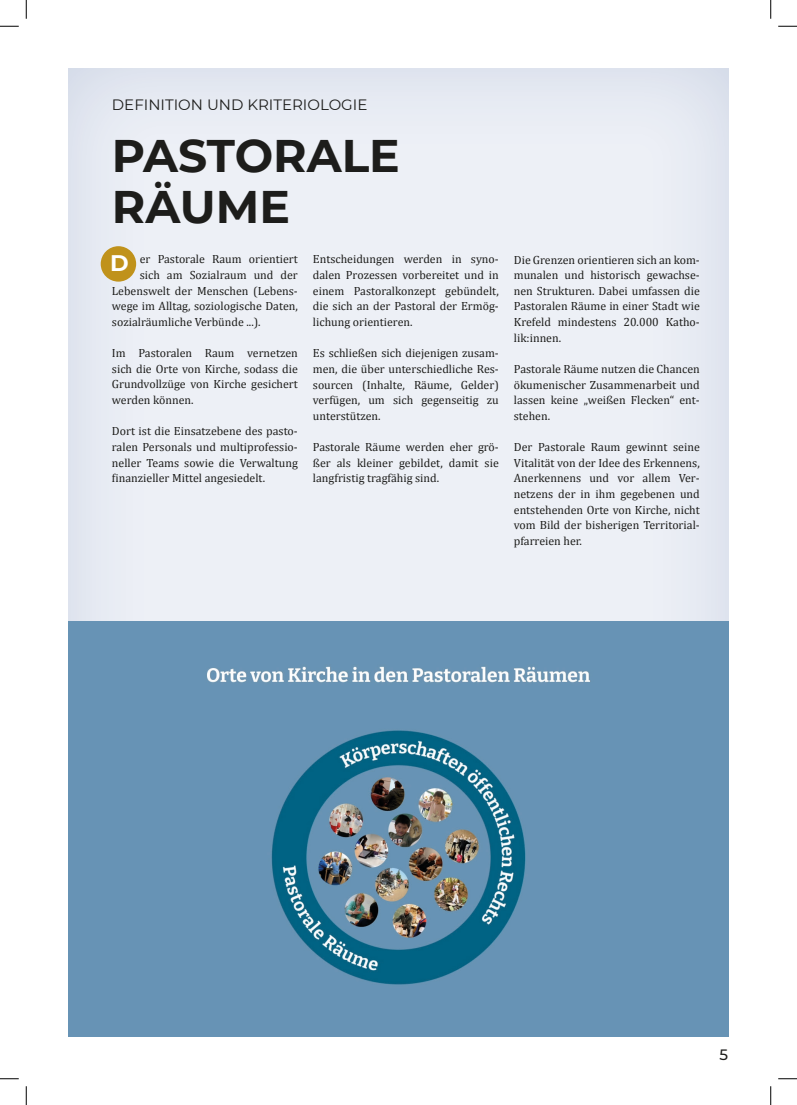
<style>
.page{position:relative;width:797px;height:1105px;background:#fff}
.page>*{position:absolute;margin:0;border:0;box-sizing:border-box;transform-origin:0 0}
.t1{font:700 45.62px/51.2px "Montserrat";color:#1d1d1b}
.t2{font:700 22.5px "Montserrat";color:#fff}
.t3{font:15px "Montserrat";color:#1d1d1b}
.t4{font:500 15px "Montserrat";color:#1d1d1b}
.t5{font:11.88px/15.6px "Cambria";color:#1d1d1b;text-align:justify}
</style>
<div class="page">
<img style="left:69px;top:69px;width:659px;height:553px">
<div style="left:101px;top:246px;width:35px;height:36px;background:#c0921b;border-radius:50%"></div>
<img style="left:69px;top:622px;width:659px;height:414px">
<svg style="left:0;top:25px;width:19px;height:2px"></svg>
<svg style="left:778px;top:25px;width:19px;height:2px"></svg>
<svg style="left:0;top:1078px;width:19px;height:1px"></svg>
<svg style="left:778px;top:1078px;width:19px;height:1px"></svg>
<svg style="left:25px;top:0;width:2px;height:19px"></svg>
<svg style="left:25px;top:1086px;width:2px;height:19px"></svg>
<svg style="left:770px;top:0;width:1px;height:19px"></svg>
<svg style="left:770px;top:1086px;width:1px;height:19px"></svg>
<p class="t3" style="left:112px;top:94px;width:257px">DEFINITION UND KRITERIOLOGIE</p>
<h1 class="t1" style="left:112px;top:128px;width:289px">PASTORALE<br>RÄUME</h1>
<p class="t5" style="left:140px;top:252px;width:160px">er Pastorale Raum orientiert</p>
<p class="t5" style="left:140px;top:267px;width:160px">sich am Sozialraum und der</p>
<p class="t5" style="left:112px;top:283px;width:187px">Lebenswelt der Menschen (Lebens-</p>
<p class="t5" style="left:112px;top:298px;width:187px">wege im Alltag, soziologische Daten,</p>
<p class="t5" style="left:112px;top:314px;width:150px">sozialräumliche Verbünde ...).</p>
<p class="t5" style="left:112px;top:345px;width:187px">Im Pastoralen Raum vernetzen sich die Orte von Kirche, sodass die Grundvollzüge von Kirche gesichert werden können.</p>
<p class="t5" style="left:112px;top:424px;width:187px">Dort ist die Einsatzebene des pasto&shy;ralen Personals und multiprofessio&shy;neller Teams sowie die Verwaltung finanzieller Mittel angesiedelt.</p>
<p class="t5" style="left:313px;top:252px;width:187px">Entscheidungen werden in syno&shy;dalen Prozessen vorbereitet und in einem Pastoralkonzept gebündelt, die sich an der Pastoral der Ermög&shy;lichung orientieren.</p>
<p class="t5" style="left:313px;top:345px;width:187px">Es schließen sich diejenigen zusam&shy;men, die über unterschiedliche Res&shy;sourcen (Inhalte, Räume, Gelder) verfügen, um sich gegenseitig zu unterstützen.</p>
<p class="t5" style="left:313px;top:439px;width:187px">Pastorale Räume werden eher grö&shy;ßer als kleiner gebildet, damit sie langfristig tragfähig sind.</p>
<h2 class="t2" style="left:110px;top:247px;width:20px">D</h2>
<p class="t5" style="left:514px;top:252px;width:187px">Die Grenzen orientieren sich an kom&shy;munalen und historisch gewachse&shy;nen Strukturen. Dabei umfassen die Pastoralen Räume in einer Stadt wie Krefeld mindestens 20.000 Katho&shy;lik:innen.</p>
<p class="t5" style="left:514px;top:361px;width:187px">Pastorale Räume nutzen die Chancen ökumenischer Zusammenarbeit und lassen keine „weißen Flecken“ ent&shy;stehen.</p>
<p class="t5" style="left:514px;top:439px;width:187px">Der Pastorale Raum gewinnt seine Vitalität von der Idee des Erkennens, Anerkennens und vor allem Ver&shy;netzens der in ihm gegebenen und entstehenden Orte von Kirche, nicht vom Bild der bisherigen Territorial&shy;pfarreien her.</p>
<p class="t4" style="left:719px;top:1044px;width:10px">5</p>
</div>
